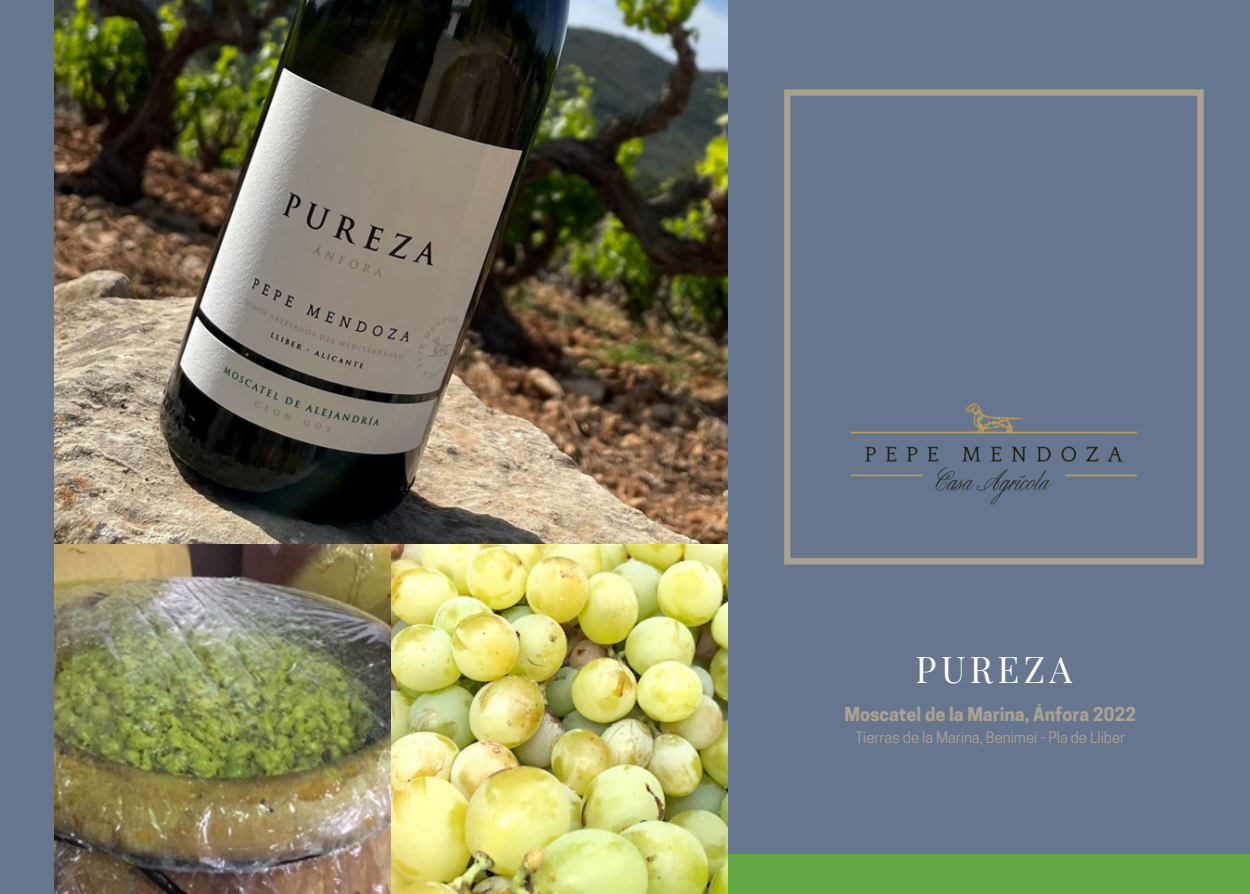
<style>
.page{position:relative;width:1250px;height:894px;background:#fff}
.page>*{position:absolute;margin:0;border:0;box-sizing:border-box;transform-origin:0 0}
.t1{font:36px "Playfair Display";letter-spacing:.12em;color:#fff}
.t2{font:700 18px "Cooper Hewitt";color:#aba28f}
.t3{font:15px "Cooper Hewitt";color:#aba28f}
</style>
<div class="page">
<div style="left:0;top:0;width:1250px;height:893px;background:#67768f"></div>
<img style="left:54px;top:0;width:674px;height:893px">
<svg style="left:784px;top:89px;width:420px;height:475px"></svg>
<img style="left:820px;top:334px;width:348px;height:231px">
<div style="left:728px;top:854px;width:522px;height:39px;background:#62a645"></div>
<h1 class="t1" style="left:916px;top:644px;width:158px">PUREZA</h1>
<p class="t2" style="left:844px;top:707px;width:293px">Moscatel de la Marina, Ánfora 2022</p>
<p class="t3" style="left:855px;top:731px;width:271px">Tierras de la Marina, Benimei - Pla de Lliber</p>
</div>
